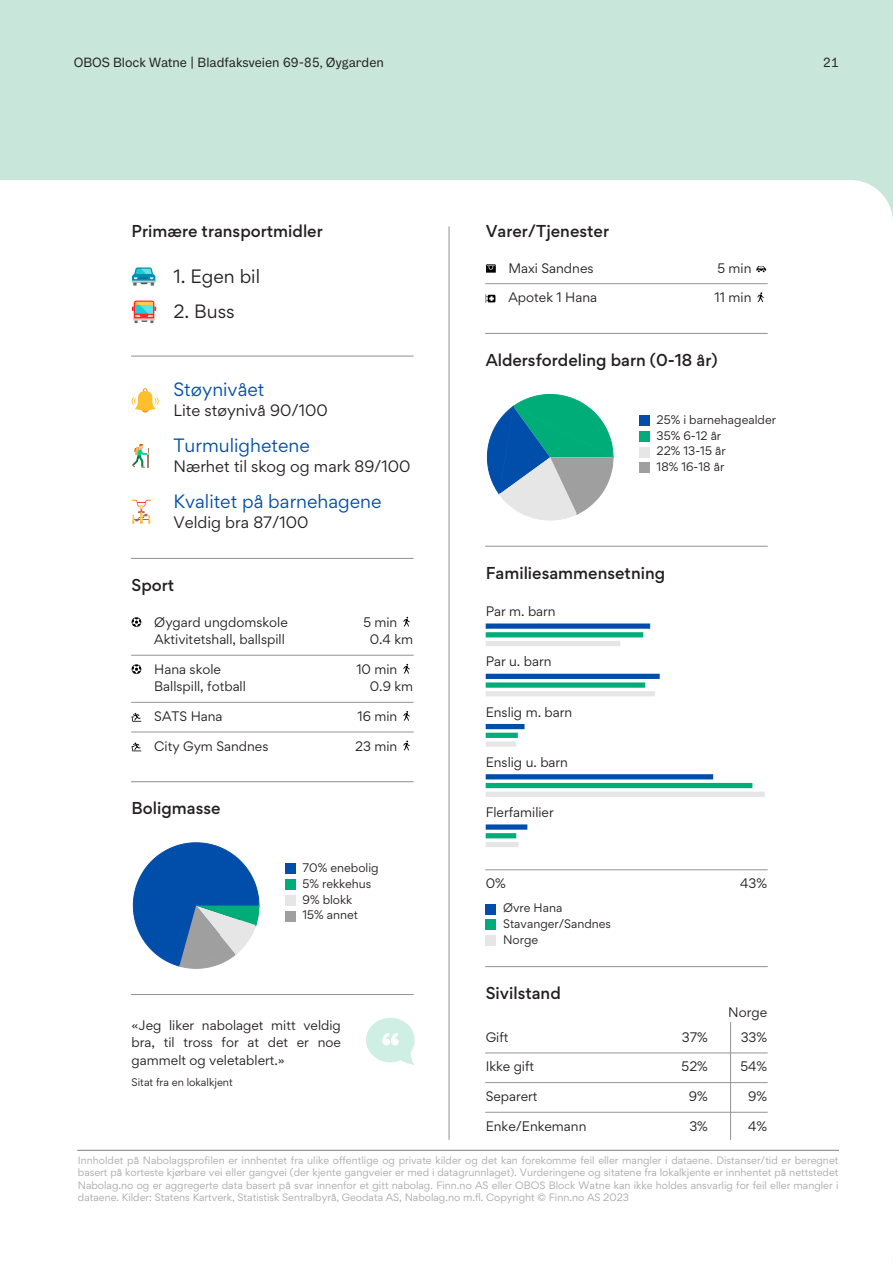
<style>
.page{position:relative;width:893px;height:1263px;background:#c8e6da}
.page>*{position:absolute;margin:0;border:0;box-sizing:border-box;transform-origin:0 0}
.t1{font:17.25px "Gordita";color:#004eaa}
.t2{font:17.25px "Gordita";color:#231f20}
.t3{font:500 15.45px "Gordita";color:#231f20}
.t4{font:14.7px "Gordita";color:#231f20}
.t5{font:13.5px "OBOS Text";color:#231f20}
.t6{font:12.3px/17.4px "Gordita";color:#231f20;text-align:justify}
.t7{font:11.1px/15.8px "Gordita";color:#231f20}
.t8{font:9.9px "Gordita";color:#231f20}
.t9{font:9.6px/12.6px "Gordita";color:#a9a9a9;text-align:justify}
</style>
<div class="page">
<div style="left:0;top:180px;width:893px;height:1083px;background:#fff"></div>
<hr style="left:449px;top:227px;width:1px;height:912px;background:#939599">
<hr style="left:131px;top:281px;width:25px;height:2px;background:#cdcdcd">
<svg style="left:132px;top:267px;width:23px;height:19px"></svg>
<svg style="left:132px;top:301px;width:24px;height:22px"></svg>
<hr style="left:132px;top:356px;width:281px;height:1px;background:#939599">
<svg style="left:132px;top:388px;width:27px;height:25px"></svg>
<svg style="left:132px;top:444px;width:17px;height:24px"></svg>
<svg style="left:132px;top:499px;width:19px;height:25px"></svg>
<hr style="left:132px;top:558px;width:281px;height:1px;background:#939599">
<svg style="left:132px;top:617px;width:9px;height:10px"></svg>
<svg style="left:403px;top:617px;width:7px;height:9px"></svg>
<hr style="left:132px;top:655px;width:281px;height:1px;background:#939599">
<svg style="left:132px;top:664px;width:9px;height:10px"></svg>
<svg style="left:403px;top:664px;width:7px;height:10px"></svg>
<hr style="left:132px;top:702px;width:281px;height:1px;background:#939599">
<svg style="left:132px;top:713px;width:9px;height:9px"></svg>
<svg style="left:403px;top:711px;width:7px;height:10px"></svg>
<hr style="left:132px;top:732px;width:281px;height:1px;background:#939599">
<svg style="left:132px;top:743px;width:9px;height:8px"></svg>
<svg style="left:403px;top:741px;width:7px;height:9px"></svg>
<hr style="left:132px;top:781px;width:281px;height:1px;background:#939599">
<svg style="left:133px;top:842px;width:127px;height:127px;background:#5a8cbd"></svg>
<div style="left:285px;top:864px;width:11px;height:10px;background:#004eaa"></div>
<div style="left:285px;top:879px;width:11px;height:11px;background:#00ac77"></div>
<div style="left:285px;top:895px;width:11px;height:10px;background:#e6e6e6"></div>
<div style="left:285px;top:911px;width:11px;height:10px;background:#9f9f9f"></div>
<hr style="left:132px;top:994px;width:281px;height:1px;background:#939599">
<svg style="left:366px;top:1018px;width:49px;height:47px"></svg>
<svg style="left:486px;top:264px;width:10px;height:9px"></svg>
<svg style="left:756px;top:266px;width:10px;height:6px"></svg>
<hr style="left:486px;top:283px;width:281px;height:1px;background:#939599">
<svg style="left:486px;top:294px;width:9px;height:9px"></svg>
<svg style="left:757px;top:292px;width:7px;height:10px"></svg>
<hr style="left:486px;top:333px;width:281px;height:1px;background:#939599">
<svg style="left:487px;top:394px;width:127px;height:127px;background:#76b4b7"></svg>
<div style="left:639px;top:415px;width:11px;height:11px;background:#004eaa"></div>
<div style="left:639px;top:431px;width:11px;height:11px;background:#00ac77"></div>
<div style="left:639px;top:447px;width:11px;height:10px;background:#e6e6e6"></div>
<div style="left:639px;top:462px;width:11px;height:11px;background:#9f9f9f"></div>
<hr style="left:486px;top:546px;width:281px;height:1px;background:#939599">
<div style="left:486px;top:623px;width:164px;height:6px;background:#004eaa"></div>
<div style="left:486px;top:632px;width:157px;height:5px;background:#00ac77"></div>
<div style="left:486px;top:641px;width:134px;height:5px;background:#e6e6e6"></div>
<div style="left:486px;top:674px;width:174px;height:5px;background:#004eaa"></div>
<div style="left:486px;top:682px;width:159px;height:6px;background:#00ac77"></div>
<div style="left:486px;top:691px;width:169px;height:5px;background:#e6e6e6"></div>
<div style="left:486px;top:724px;width:38px;height:5px;background:#004eaa"></div>
<div style="left:486px;top:733px;width:32px;height:5px;background:#00ac77"></div>
<div style="left:486px;top:741px;width:30px;height:6px;background:#e6e6e6"></div>
<div style="left:486px;top:774px;width:227px;height:5px;background:#004eaa"></div>
<div style="left:486px;top:783px;width:266px;height:5px;background:#00ac77"></div>
<div style="left:486px;top:792px;width:279px;height:5px;background:#e6e6e6"></div>
<div style="left:486px;top:824px;width:41px;height:6px;background:#004eaa"></div>
<div style="left:486px;top:833px;width:30px;height:5px;background:#00ac77"></div>
<div style="left:486px;top:842px;width:33px;height:5px;background:#e6e6e6"></div>
<hr style="left:486px;top:869px;width:281px;height:1px;background:#939599">
<div style="left:486px;top:904px;width:10px;height:10px;background:#004eaa"></div>
<div style="left:486px;top:919px;width:10px;height:11px;background:#00ac77"></div>
<div style="left:486px;top:935px;width:10px;height:11px;background:#e6e6e6"></div>
<hr style="left:486px;top:966px;width:281px;height:1px;background:#939599">
<hr style="left:730px;top:1022px;width:1px;height:118px;background:#939599">
<hr style="left:486px;top:1053px;width:281px;height:1px;background:#939599">
<hr style="left:486px;top:1082px;width:281px;height:1px;background:#939599">
<hr style="left:486px;top:1112px;width:281px;height:1px;background:#939599">
<hr style="left:78px;top:1150px;width:760px;height:1px;background:#939599">
<h3 class="t5" style="left:74px;top:57px;width:312px">OBOS Block Watne | Bladfaksveien 69-85, Øygarden</h3>
<h3 class="t5" style="left:823px;top:55px;width:18px">21</h3>
<h2 class="t3" style="left:132px;top:223px;width:193px">Primære transportmidler</h2>
<h1 class="t2" style="left:173px;top:269px;width:88px">1. Egen bil</h1>
<h1 class="t2" style="left:173px;top:303px;width:63px">2. Buss</h1>
<h1 class="t1" style="left:173px;top:381px;width:92px">Støynivået</h1>
<h3 class="t4" style="left:173px;top:404px;width:156px">Lite støynivå 90/100</h3>
<h1 class="t1" style="left:173px;top:437px;width:138px">Turmulighetene</h1>
<h3 class="t4" style="left:173px;top:460px;width:239px">Nærhet til skog og mark 89/100</h3>
<h1 class="t1" style="left:173px;top:493px;width:210px">Kvalitet på barnehagene</h1>
<h3 class="t4" style="left:173px;top:516px;width:136px">Veldig bra 87/100</h3>
<h2 class="t3" style="left:132px;top:577px;width:44px">Sport</h2>
<p class="t6" style="left:154px;top:614px;width:135px">Øygard ungdomskole</p>
<p class="t6" style="left:363px;top:614px;width:36px">5 min</p>
<p class="t6" style="left:154px;top:632px;width:132px">Aktivitetshall, ballspill</p>
<p class="t6" style="left:370px;top:632px;width:45px">0.4 km</p>
<p class="t6" style="left:154px;top:662px;width:68px">Hana skole</p>
<p class="t6" style="left:356px;top:662px;width:43px">10 min</p>
<p class="t6" style="left:154px;top:679px;width:93px">Ballspill, fotball</p>
<p class="t6" style="left:370px;top:679px;width:45px">0.9 km</p>
<p class="t6" style="left:154px;top:709px;width:70px">SATS Hana</p>
<p class="t6" style="left:357px;top:709px;width:41px">16 min</p>
<p class="t6" style="left:154px;top:738px;width:116px">City Gym Sandnes</p>
<p class="t6" style="left:355px;top:738px;width:44px">23 min</p>
<h2 class="t3" style="left:132px;top:801px;width:90px">Boligmasse</h2>
<h2 class="t3" style="left:486px;top:223px;width:125px">Varer/Tjenester</h2>
<p class="t6" style="left:508px;top:260px;width:87px">Maxi Sandnes</p>
<p class="t6" style="left:717px;top:260px;width:36px">5 min</p>
<p class="t6" style="left:508px;top:290px;width:90px">Apotek 1 Hana</p>
<p class="t6" style="left:715px;top:290px;width:38px">11 min</p>
<h2 class="t3" style="left:486px;top:352px;width:233px">Aldersfordeling barn (0-18 år)</h2>
<p class="t7" style="left:657px;top:413px;width:121px">25% i barnehagealder<br>35% 6-12 år<br>22% 13-15 år<br>18% 16-18 år</p>
<h2 class="t3" style="left:486px;top:565px;width:181px">Familiesammensetning</h2>
<p class="t6" style="left:486px;top:604px;width:72px">Par m. barn</p>
<p class="t6" style="left:486px;top:654px;width:67px">Par u. barn</p>
<p class="t6" style="left:486px;top:704px;width:88px">Enslig m. barn</p>
<p class="t6" style="left:486px;top:755px;width:84px">Enslig u. barn</p>
<p class="t6" style="left:486px;top:805px;width:70px">Flerfamilier</p>
<p class="t7" style="left:303px;top:861px;width:78px">70% enebolig<br>5% rekkehus<br>9% blokk<br>15% annet</p>
<p class="t6" style="left:486px;top:876px;width:22px">0%</p>
<p class="t6" style="left:740px;top:876px;width:28px">43%</p>
<p class="t7" style="left:503px;top:901px;width:109px">Øvre Hana<br>Stavanger/Sandnes<br>Norge</p>
<h2 class="t3" style="left:486px;top:985px;width:77px">Sivilstand</h2>
<p class="t6" style="left:728px;top:1005px;width:40px">Norge</p>
<p class="t6" style="left:486px;top:1030px;width:24px">Gift</p>
<p class="t6" style="left:682px;top:1030px;width:28px">37%</p>
<p class="t6" style="left:741px;top:1030px;width:28px">33%</p>
<p class="t6" style="left:486px;top:1059px;width:50px">Ikke gift</p>
<p class="t6" style="left:682px;top:1059px;width:28px">52%</p>
<p class="t6" style="left:740px;top:1059px;width:28px">54%</p>
<p class="t6" style="left:486px;top:1089px;width:53px">Separert</p>
<p class="t6" style="left:689px;top:1089px;width:20px">9%</p>
<p class="t6" style="left:748px;top:1089px;width:20px">9%</p>
<p class="t6" style="left:486px;top:1119px;width:102px">Enke/Enkemann</p>
<p class="t6" style="left:689px;top:1119px;width:20px">3%</p>
<p class="t6" style="left:748px;top:1119px;width:21px">4%</p>
<p class="t9" style="left:78px;top:1154px;width:762px">Innholdet på Nabolagsprofilen er innhentet fra ulike offentlige og private kilder og det kan forekomme feil eller mangler i dataene. Distanser/tid er beregnet basert på korteste kjørbare vei eller gangvei (der kjente gangveier er med i datagrunnlaget). Vurderingene og sitatene fra lokalkjente er innhentet på nettstedet Nabolag.no og er aggregerte data basert på svar innenfor et gitt nabolag. Finn.no AS eller OBOS Block Watne kan ikke holdes ansvarlig for feil eller mangler i dataene. Kilder: Statens Kartverk, Statistisk Sentralbyrå, Geodata AS, Nabolag.no m.fl. Copyright © Finn.no AS 2023</p>
<p class="t6" style="left:132px;top:1017px;width:211px">«Jeg liker nabolaget mitt veldig bra, til tross for at det er noe gammelt og veletablert.»</p>
<p class="t8" style="left:132px;top:1078px;width:103px">Sitat fra en lokalkjent</p>
</div>
